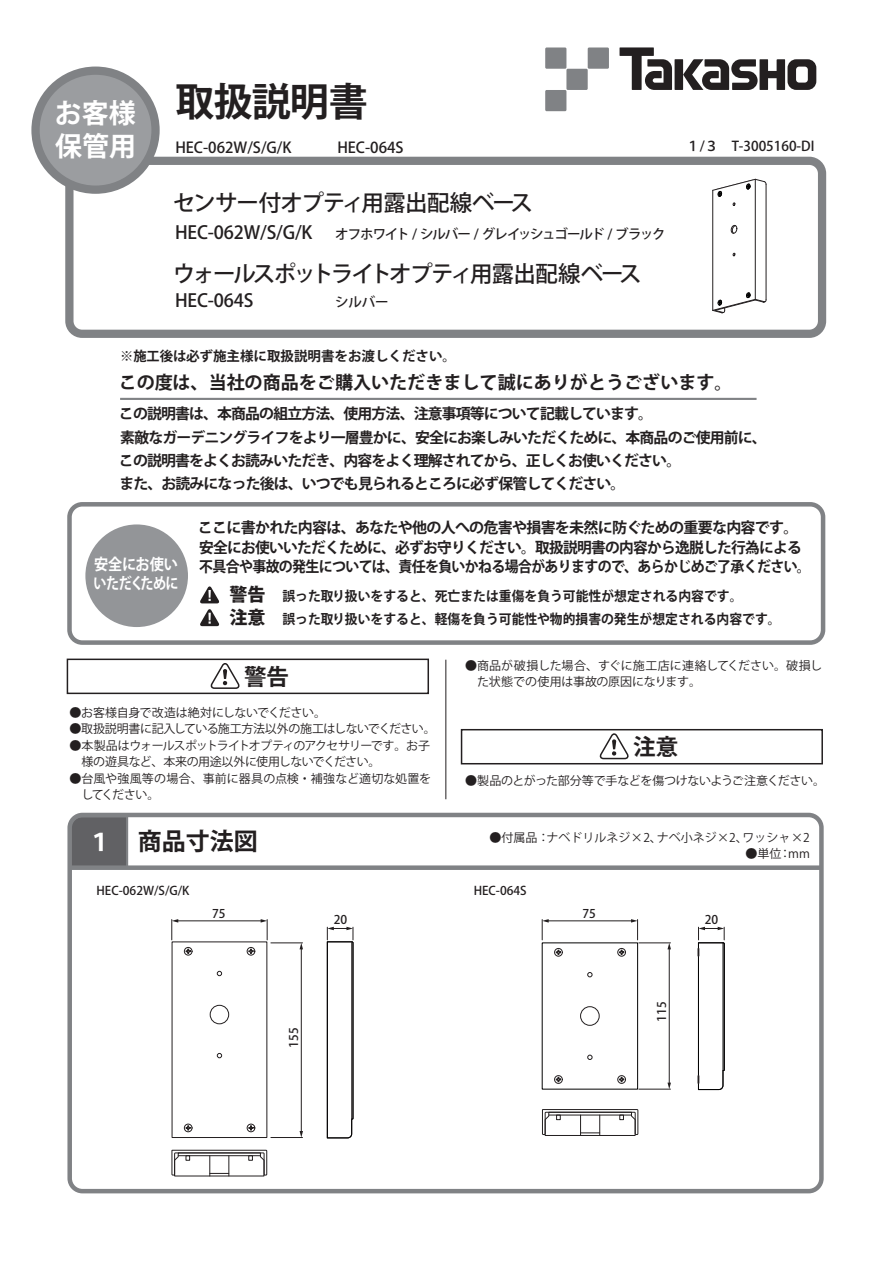
<style>
.page{position:relative;width:893px;height:1263px;background:#fff}
.page>*{position:absolute;margin:0;border:0;box-sizing:border-box;transform-origin:0 0}
.t1{font:700 39px "Koz Go Pro";letter-spacing:-.025em;color:#231f20}
.t2{font:700 27px "Koz Go Pro";color:#fff}
.t3{font:700 24px "Koz Go Pro";color:#231f20}
.t4{font:500 22.5px "Koz Go Pro";letter-spacing:-.095em;color:#231f20}
.t5{font:500 22.5px "Koz Go Pro";letter-spacing:-.045em;color:#231f20}
.t6{font:700 22.5px "Koz Go Pro";color:#231f20}
.t7{font:700 18px "Koz Go Pro";color:#231f20}
.t8{font:500 18px "Koz Go Pro";letter-spacing:-.01em;color:#231f20}
.t9{font:800 18px/23.1px "Koz Go Pro";color:#231f20}
.t10{font:700 15.75px "Koz Go Pro";letter-spacing:-.04em;color:#fff;scale:.83 1}
.t11{font:700 15.75px "Koz Go Pro";letter-spacing:-.04em;color:#fff;scale:.9 1}
.t12{font:700 15px/19.5px "Koz Go Pro";letter-spacing:-.05em;color:#231f20}
.t13{font:700 15px "Koz Go Pro";letter-spacing:-.05em;color:#231f20;scale:.93 1}
.t14{font:500 15px "Koz Go Pro";color:#231f20}
.t15{font:700 14.85px/23.4px "Koz Go Pro";letter-spacing:-.055em;color:#231f20}
.t16{font:700 13.5px/22.6px "Koz Go Pro";color:#231f20;scale:.95 1}
.t17{font:500 13.5px "Koz Go Pro";letter-spacing:-.085em;color:#231f20}
.t18{font:700 13.5px "Koz Go Pro";color:#231f20}
.t19{font:500 13.5px "Koz Go Pro";color:#231f20}
.t20{font:500 13.5px "Koz Go Pro";letter-spacing:-.06em;color:#231f20}
.t21{font:12px/16.5px "Koz Go Pro";letter-spacing:-.02em;color:#231f20}
.t22{font:12px/16.5px "Koz Go Pro";letter-spacing:-.055em;color:#231f20}
.t23{font:500 12px "Koz Go Pro";color:#231f20}
.t24{font:12px "Koz Go Pro";color:#231f20}
.s1{color:#fff}
</style>
<div class="page">
<div style="left:85px;top:524px;width:103px;height:103px;background:#939598;border-radius:50%"></div>
<svg style="left:200px;top:609px;width:20px;height:17px"></svg>
<svg style="left:200px;top:586px;width:19px;height:17px"></svg>
<div style="left:67px;top:502px;width:758px;height:143px;border:5px solid #808285;border-radius:13px"></div>
<hr style="left:120px;top:398px;width:637px;height:2px;background:#808285">
<svg style="left:619px;top:47px;width:53px;height:43px"></svg>
<div style="left:675px;top:59px;width:8px;height:31px;background:#231f20"></div>
<svg style="left:683px;top:59px;width:133px;height:31px"></svg>
<div style="left:545px;top:47px;width:21px;height:22px;background:#808285"></div>
<div style="left:566px;top:69px;width:22px;height:21px;background:#808285"></div>
<div style="left:588px;top:47px;width:21px;height:22px;background:#808285"></div>
<div style="left:545px;top:90px;width:21px;height:21px;background:#808285"></div>
<div style="left:65px;top:157px;width:761px;height:181px;border:8px solid #808285;border-radius:13px"></div>
<div style="left:36px;top:71px;width:120px;height:119px;background:#9b9da0;border-radius:50%"></div>
<div style="left:31px;top:67px;width:129px;height:127px;border:8px solid #808285;border-radius:50%"></div>
<div style="left:67px;top:659px;width:362px;height:35px;border:2px solid #231f20"></div>
<svg style="left:211px;top:661px;width:31px;height:28px"></svg>
<div style="left:461px;top:729px;width:362px;height:35px;border:2px solid #231f20"></div>
<svg style="left:600px;top:731px;width:31px;height:29px"></svg>
<hr style="left:446px;top:660px;width:1px;height:139px;background:#231f20">
<div style="left:72px;top:818px;width:57px;height:47px;background:#616164"></div>
<div style="left:67px;top:813px;width:757px;height:380px;border:4px solid #808285;border-radius:13px"></div>
<div style="left:70px;top:865px;width:751px;height:5px;background:#808285"></div>
<hr style="left:547px;top:920px;width:85px;height:1px;background:#231f20">
<svg style="left:631px;top:919px;width:7px;height:21px"></svg>
<svg style="left:542px;top:919px;width:7px;height:21px"></svg>
<hr style="left:177px;top:920px;width:85px;height:1px;background:#231f20">
<svg style="left:261px;top:919px;width:7px;height:21px"></svg>
<svg style="left:172px;top:919px;width:6px;height:21px"></svg>
<hr style="left:669px;top:948px;width:1px;height:136px;background:#231f20">
<svg style="left:667px;top:943px;width:4px;height:6px"></svg>
<svg style="left:667px;top:1082px;width:4px;height:7px"></svg>
<hr style="left:639px;top:1089px;width:31px;height:1px;background:#231f20">
<hr style="left:639px;top:943px;width:31px;height:1px;background:#231f20">
<hr style="left:301px;top:948px;width:1px;height:184px;background:#231f20">
<svg style="left:300px;top:944px;width:3px;height:5px"></svg>
<svg style="left:300px;top:1131px;width:3px;height:6px"></svg>
<hr style="left:271px;top:1137px;width:32px;height:1px;background:#231f20">
<hr style="left:271px;top:943px;width:32px;height:1px;background:#231f20">
<div style="left:542px;top:942px;width:96px;height:147px;border:1px solid #030303"></div>
<div style="left:554px;top:948px;width:9px;height:8px;border:1px dashed #231f20;border-radius:50%"></div>
<svg style="left:555px;top:949px;width:6px;height:6px"></svg>
<div style="left:617px;top:948px;width:9px;height:8px;border:1px dashed #231f20;border-radius:50%"></div>
<svg style="left:619px;top:949px;width:6px;height:6px"></svg>
<div style="left:554px;top:1075px;width:9px;height:9px;border:1px dashed #231f20;border-radius:50%"></div>
<svg style="left:555px;top:1076px;width:6px;height:6px"></svg>
<div style="left:617px;top:1075px;width:9px;height:9px;border:1px dashed #231f20;border-radius:50%"></div>
<svg style="left:619px;top:1076px;width:6px;height:6px"></svg>
<div style="left:580px;top:1006px;width:20px;height:20px;border:1px solid #231f20;border-radius:50%"></div>
<svg style="left:587px;top:972px;width:5px;height:5px"></svg>
<svg style="left:587px;top:1055px;width:5px;height:5px"></svg>
<svg style="left:542px;top:1109px;width:97px;height:27px"></svg>
<svg style="left:698px;top:927px;width:27px;height:163px"></svg>
<svg style="left:327px;top:927px;width:27px;height:212px"></svg>
<div style="left:184px;top:947px;width:8px;height:8px;border:1px dashed #231f20;border-radius:50%"></div>
<svg style="left:185px;top:948px;width:6px;height:6px"></svg>
<div style="left:247px;top:947px;width:8px;height:8px;border:1px dashed #231f20;border-radius:50%"></div>
<svg style="left:248px;top:948px;width:6px;height:6px"></svg>
<div style="left:184px;top:1124px;width:8px;height:8px;border:1px dashed #231f20;border-radius:50%"></div>
<svg style="left:185px;top:1125px;width:6px;height:6px"></svg>
<div style="left:247px;top:1124px;width:8px;height:8px;border:1px dashed #231f20;border-radius:50%"></div>
<svg style="left:248px;top:1125px;width:6px;height:6px"></svg>
<div style="left:210px;top:1005px;width:19px;height:19px;border:1px solid #231f20;border-radius:50%"></div>
<svg style="left:217px;top:971px;width:5px;height:5px"></svg>
<svg style="left:217px;top:1053px;width:5px;height:5px"></svg>
<hr style="left:351px;top:942px;width:1px;height:177px;background:#231f20">
<svg style="left:171px;top:1149px;width:96px;height:28px"></svg>
<svg style="left:712px;top:178px;width:55px;height:136px"></svg>
<h1 class="t1" style="left:55px;top:77px;width:315px"><sub>お客様</sub> 取扱説明書</h1>
<h2 class="t2" style="left:55px;top:129px;width:82px">保管用</h2>
<p class="t19" style="left:686px;top:137px;width:130px">１/３　T-3005160-DI</p>
<p class="t14" style="left:175px;top:138px;width:118px">HEC-062W/S/G/K</p>
<p class="t14" style="left:337px;top:138px;width:68px">HEC-064S</p>
<h3 class="t5" style="left:173px;top:188px;width:362px">センサー付オプティ用露出配線ベース</h3>
<h3 class="t8" style="left:175px;top:220px;width:139px">HEC-062W/S/G/K</h3>
<p class="t17" style="left:335px;top:225px;width:332px">オフホワイト / シルバー / グレイッシュゴールド / ブラック</p>
<h3 class="t4" style="left:173px;top:259px;width:470px">ウォールスポットライトオプティ用露出配線ベース</h3>
<h3 class="t8" style="left:175px;top:288px;width:80px">HEC-064S</h3>
<p class="t20" style="left:335px;top:293px;width:55px">シルバー</p>
<p class="t18" style="left:120px;top:347px;width:337px">※施工後は必ず施主様に取扱説明書をお渡しください。</p>
<h3 class="t7" style="left:119px;top:371px;width:615px">この度は、当社の商品をご購入いただきまして誠にありがとうございます。</h3>
<p class="t15" style="left:119px;top:403px;width:649px">この説明書は、本商品の組立方法、使用方法、注意事項等について記載しています。<br>素敵なガーデニングライフをより一層豊かに、安全にお楽しみいただくために、本商品のご使用前に、この説明書をよくお読みいただき、内容をよく理解されてから、正しくお使いください。<br>また、お読みになった後は、いつでも見られるところに必ず保管してください。</p>
<p class="t12" style="left:198px;top:519px;width:605px">ここに書かれた内容は、あなたや他の人への危害や損害を未然に防ぐための重要な内容です。安全にお使いいただくために、必ずお守りください。取扱説明書の内容から逸脱した行為による</p>
<h3 class="t11" style="left:94px;top:554px;width:95px">安全にお使い</h3>
<p class="t13" style="left:199px;top:557px;width:659px">不具合や事故の発生については、責任を負いかねる場合がありますので、あらかじめご了承ください。</p>
<h3 class="t10" style="left:94px;top:573px;width:104px">いただくために</h3>
<p class="t16" style="left:282px;top:586px;width:526px">誤った取り扱いをすると、死亡または重傷を負う可能性が想定される内容です。<br>誤った取り扱いをすると、軽傷を負う可能性や物的損害の発生が想定される内容です。</p>
<h3 class="t9" style="left:229px;top:584px;width:37px">警告注意</h3>
<h3 class="t6" style="left:244px;top:662px;width:46px">警告</h3>
<p class="t21" style="left:69px;top:704px;width:258px">●お客様自身で改造は絶対にしないでください。</p>
<p class="t21" style="left:69px;top:721px;width:368px">●取扱説明書に記入している施工方法以外の施工はしないでください。</p>
<p class="t22" style="left:81px;top:737px;width:350px;text-indent:-12px">●本製品はウォールスポットライトオプティのアクセサリーです。お子様の遊具など、本来の用途以外に使用しないでください。</p>
<p class="t21" style="left:81px;top:770px;width:351px;text-indent:-12px">●台風や強風等の場合、事前に器具の点検・補強など適切な処置をしてください。</p>
<h3 class="t3" style="left:88px;top:825px;width:171px"><span class="s1">１</span> 商品寸法図</h3>
<p class="t21" style="left:477px;top:657px;width:346px;text-indent:-12px">●商品が破損した場合、すぐに施工店に連絡してください。破損した状態での使用は事故の原因になります。</p>
<h3 class="t6" style="left:633px;top:732px;width:46px">注意</h3>
<p class="t21" style="left:465px;top:773px;width:361px">●製品のとがった部分等で手などを傷つけないようご注意ください。</p>
<p class="t24" style="left:489px;top:830px;width:322px">●付属品：ナベドリルネジ×2、ナベ小ネジ×2、ワッシャ×2</p>
<p class="t21" style="left:745px;top:845px;width:66px">●単位：mm</p>
<p class="t23" style="left:97px;top:882px;width:94px">HEC-062W/S/G/K</p>
<p class="t23" style="left:474px;top:882px;width:54px">HEC-064S</p>
<p class="t23" style="left:212px;top:905px;width:15px">75</p>
<p class="t23" style="left:286px;top:1048px;width:22px;rotate:-90deg">155</p>
<p class="t23" style="left:582px;top:905px;width:15px">75</p>
<p class="t23" style="left:334px;top:912px;width:15px">20</p>
<p class="t23" style="left:705px;top:912px;width:15px">20</p>
<p class="t23" style="left:654px;top:1022px;width:22px;rotate:-90deg">115</p>
</div>
